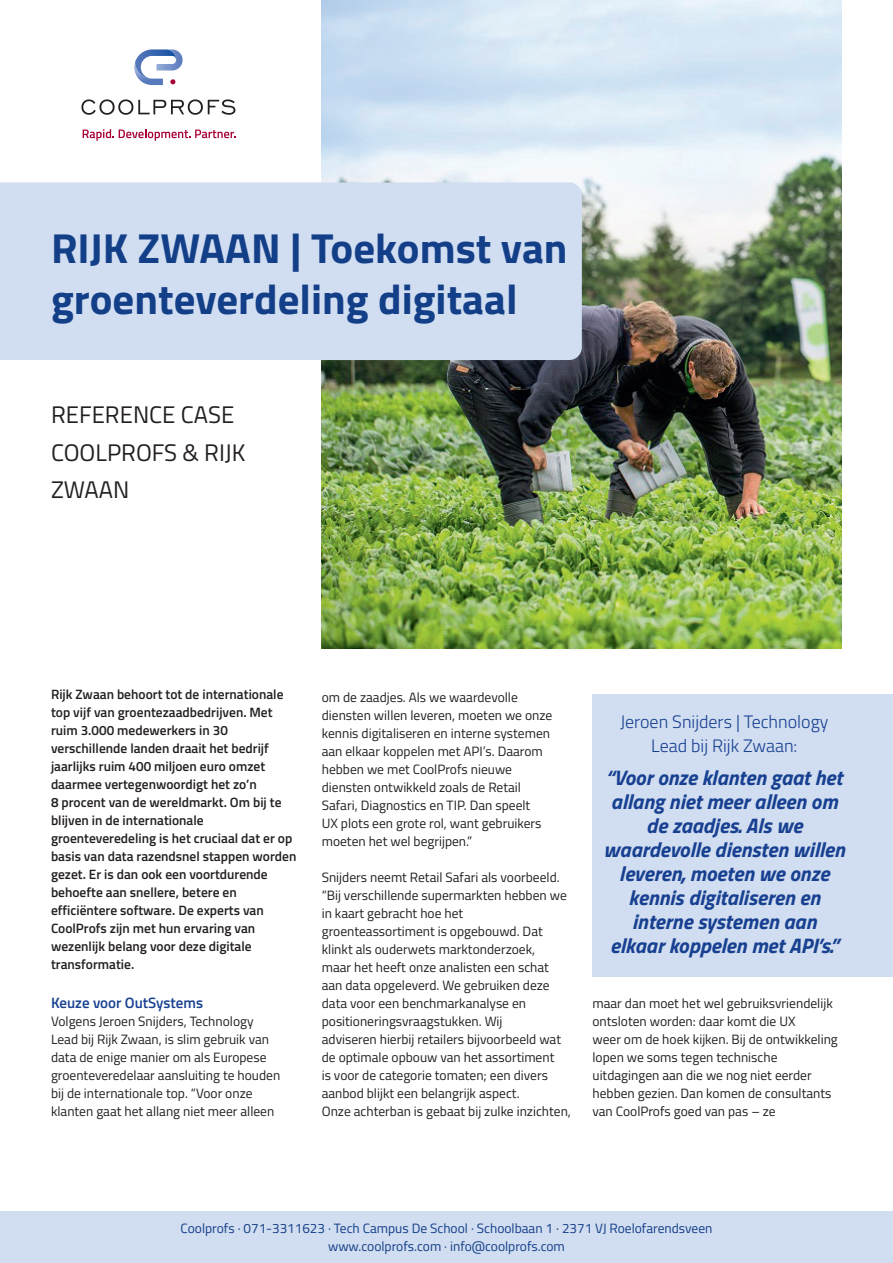
<style>
.page{position:relative;width:893px;height:1263px;background:#fff}
.page>*{position:absolute;margin:0;border:0;box-sizing:border-box;transform-origin:0 0}
.t1{font:700 42px/50.4px "Titillium Web";color:#133f89}
.t2{font:24px/37.5px "Titillium Web";color:#231f20}
.t3{font:italic 700 21px/24px "Titillium Web";color:#174091;text-align:center}
.t4{font:300 18px/24px "Titillium Web";color:#174091;text-align:center}
.t5{font:600 15px "Titillium Web";color:#174091}
.t6{font:13.5px/18px "Titillium Web";color:#231f20}
.t7{font:600 13.5px/18px "Titillium Web";color:#231f20}
.t8{font:13.5px/18px "Titillium Web";color:#133f89;text-align:center}
</style>
<div class="page">
<img style="left:322px;top:0;width:520px;height:648px">
<div style="left:0;top:182px;width:582px;height:178px;background:#d1ddf0"></div>
<div style="left:0;top:1212px;width:893px;height:51px;background:#d1ddf0"></div>
<svg style="left:134px;top:49px;width:49px;height:36px"></svg>
<svg style="left:81px;top:99px;width:154px;height:16px"></svg>
<svg style="left:83px;top:129px;width:153px;height:12px"></svg>
<div style="left:592px;top:694px;width:301px;height:283px;background:#d1ddf0"></div>
<h1 class="t1" style="left:51px;top:221px;width:518px">RIJK ZWAAN | Toekomst van groenteverdeling digitaal</h1>
<h2 class="t2" style="left:51px;top:395px;width:196px">REFERENCE CASE<br>COOLPROFS &amp; RIJK<br>ZWAAN</h2>
<p class="t7" style="left:51px;top:685px;width:247px">Rijk Zwaan behoort tot de internationale top vijf van groentezaadbedrijven. Met ruim 3.000 medewerkers in 30 verschillende landen draait het bedrijf jaarlijks ruim 400 miljoen euro omzet daarmee vertegenwoordigt het zo’n<br>8 procent van de wereldmarkt. Om bij te blijven in de internationale groenteveredeling is het cruciaal dat er op basis van data razendsnel stappen worden gezet. Er is dan ook een voortdurende behoefte aan snellere, betere en efficiëntere software. De experts van CoolProfs zijn met hun ervaring van wezenlijk belang voor deze digitale transformatie.</p>
<p class="t6" style="left:322px;top:688px;width:232px">om de zaadjes. Als we waardevolle diensten willen leveren, moeten we onze kennis digitaliseren en interne systemen aan elkaar koppelen met API’s. Daarom hebben we met CoolProfs nieuwe diensten ontwikkeld zoals de Retail Safari, Diagnostics en TIP. Dan speelt<br>UX plots een grote rol, want gebruikers moeten het wel begrijpen.”</p>
<p class="t6" style="left:322px;top:868px;width:251px">Snijders neemt Retail Safari als voorbeeld. “Bij verschillende supermarkten hebben we in kaart gebracht hoe het groenteassortiment is opgebouwd. Dat klinkt als ouderwets marktonderzoek,<br>maar het heeft onze analisten een schat aan data opgeleverd. We gebruiken deze data voor een benchmarkanalyse en positioneringsvraagstukken. Wij<br>adviseren hierbij retailers bijvoorbeeld wat de optimale opbouw van het assortiment<br>is voor de categorie tomaten; een divers aanbod blijkt een belangrijk aspect.<br>Onze achterban is gebaat bij zulke inzichten,</p>
<p class="t5" style="left:51px;top:991px;width:154px">Keuze voor OutSystems</p>
<p class="t6" style="left:51px;top:1012px;width:231px">Volgens Jeroen Snijders, Technology Lead bij Rijk Zwaan, is slim gebruik van data de enige manier om als Europese groenteveredelaar aansluiting te houden bij de internationale top. “Voor onze klanten gaat het allang niet meer alleen</p>
<h3 class="t4" style="left:620px;top:709px;width:210px">Jeroen Snijders | Technology<br>Lead bij Rijk Zwaan:</h3>
<h3 class="t3" style="left:604px;top:764px;width:243px">“Voor onze klanten gaat het allang niet meer alleen om de zaadjes. Als we waardevolle diensten willen leveren, moeten we onze kennis digitaliseren en interne systemen aan elkaar koppelen met API’s.”</h3>
<p class="t6" style="left:592px;top:994px;width:247px">maar dan moet het wel gebruiksvriendelijk ontsloten worden: daar komt die UX<br>weer om de hoek kijken. Bij de ontwikkeling lopen we soms tegen technische uitdagingen aan die we nog niet eerder hebben gezien. Dan komen de consultants van CoolProfs goed van pas – ze</p>
<p class="t8" style="left:181px;top:1218px;width:533px">Coolprofs · 071-3311623 · Tech Campus De School · Schoolbaan 1 · 2371 VJ Roelofarendsveen www.coolprofs.com · info@coolprofs.com</p>
</div>
